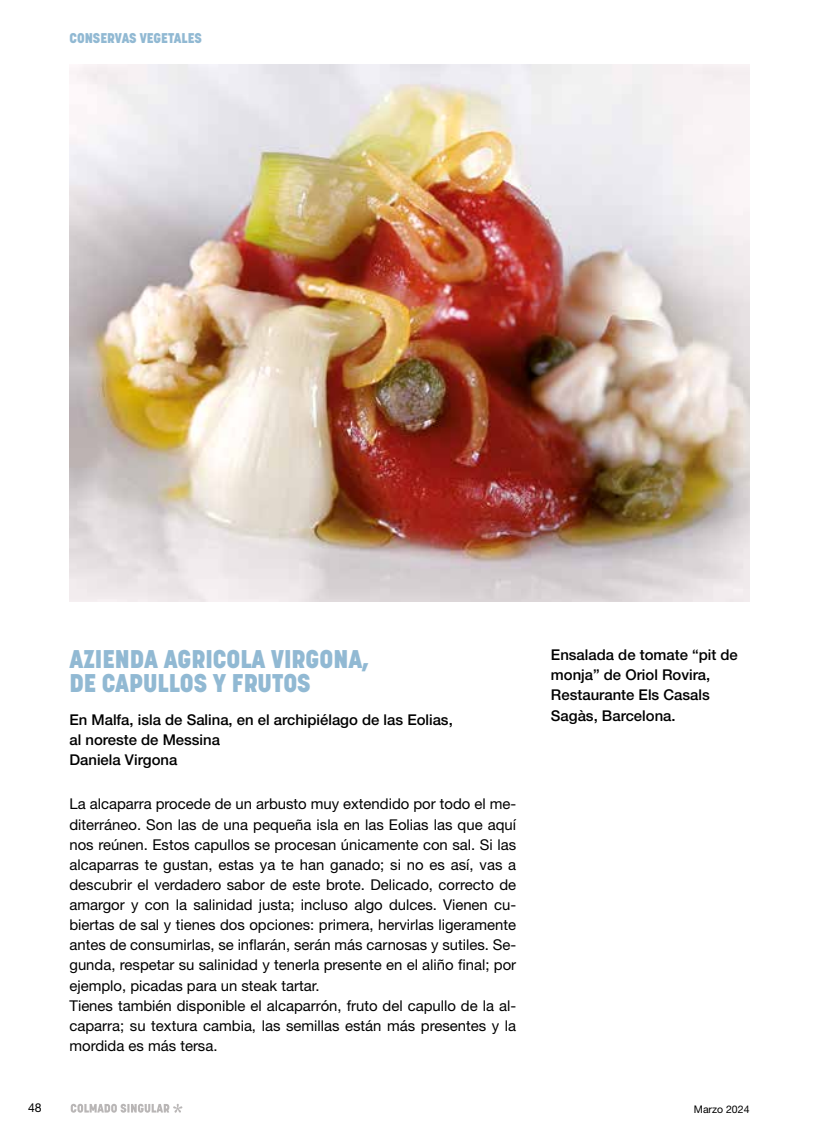
<style>
.page{position:relative;width:819px;height:1141px;background:#fff}
.page>*{position:absolute;margin:0;border:0;box-sizing:border-box;transform-origin:0 0}
.t1{font:800 25.38px/24.5px "Korolev";color:#91b9d3}
.t2{font:14.88px/20.1px "Helvetica Neue LT";color:#000}
.t3{font:500 14.88px/20.1px "Helvetica Neue LT";color:#000}
.t4{font:800 14px "Korolev";color:#91b9d3}
.t5{font:12.25px "Helvetica Neue LT";color:#000}
.t6{font:10.5px "Helvetica Neue LT";color:#000}
</style>
<div class="page">
<svg style="left:71px;top:1104px;width:111px;height:9px"></svg>
<img style="left:69px;top:64px;width:680px;height:537px">
<p class="t4" style="left:69px;top:29px;width:134px">CONSERVAS VEGETALES</p>
<h1 class="t1" style="left:69px;top:647px;width:301px">AZIENDA AGRICOLA VIRGONA,<br>DE CAPULLOS Y FRUTOS</h1>
<p class="t3" style="left:69px;top:709px;width:385px">En Malfa, isla de Salina, en el archipiélago de las Eolias, al noreste de Messina<br>Daniela Virgona</p>
<p class="t2" style="left:69px;top:794px;width:448px">La alcaparra procede de un arbusto muy extendido por todo el me&shy;diterráneo. Son las de una pequeña isla en las Eolias las que aquí nos reúnen. Estos capullos se procesan únicamente con sal. Si las alcaparras te gustan, estas ya te han ganado; si no es así, vas a descubrir el verdadero sabor de este brote. Delicado, correcto de amargor y con la salinidad justa; incluso algo dulces. Vienen cu&shy;biertas de sal y tienes dos opciones: primera, hervirlas ligeramente antes de consumirlas, se inflarán, serán más carnosas y sutiles. Se&shy;gunda, respetar su salinidad y tenerla presente en el aliño final; por ejemplo, picadas para un steak tartar.<br>Tienes también disponible el alcaparrón, fruto del capullo de la al&shy;caparra; su textura cambia, las semillas están más presentes y la mordida es más tersa.</p>
<p class="t3" style="left:551px;top:645px;width:188px">Ensalada de tomate “pit de monja” de Oriol Rovira,<br>Restaurante Els Casals<br>Sagàs, Barcelona.</p>
<p class="t5" style="left:28px;top:1101px;width:15px">48</p>
<p class="t6" style="left:693px;top:1103px;width:57px">Marzo 2024</p>
</div>
